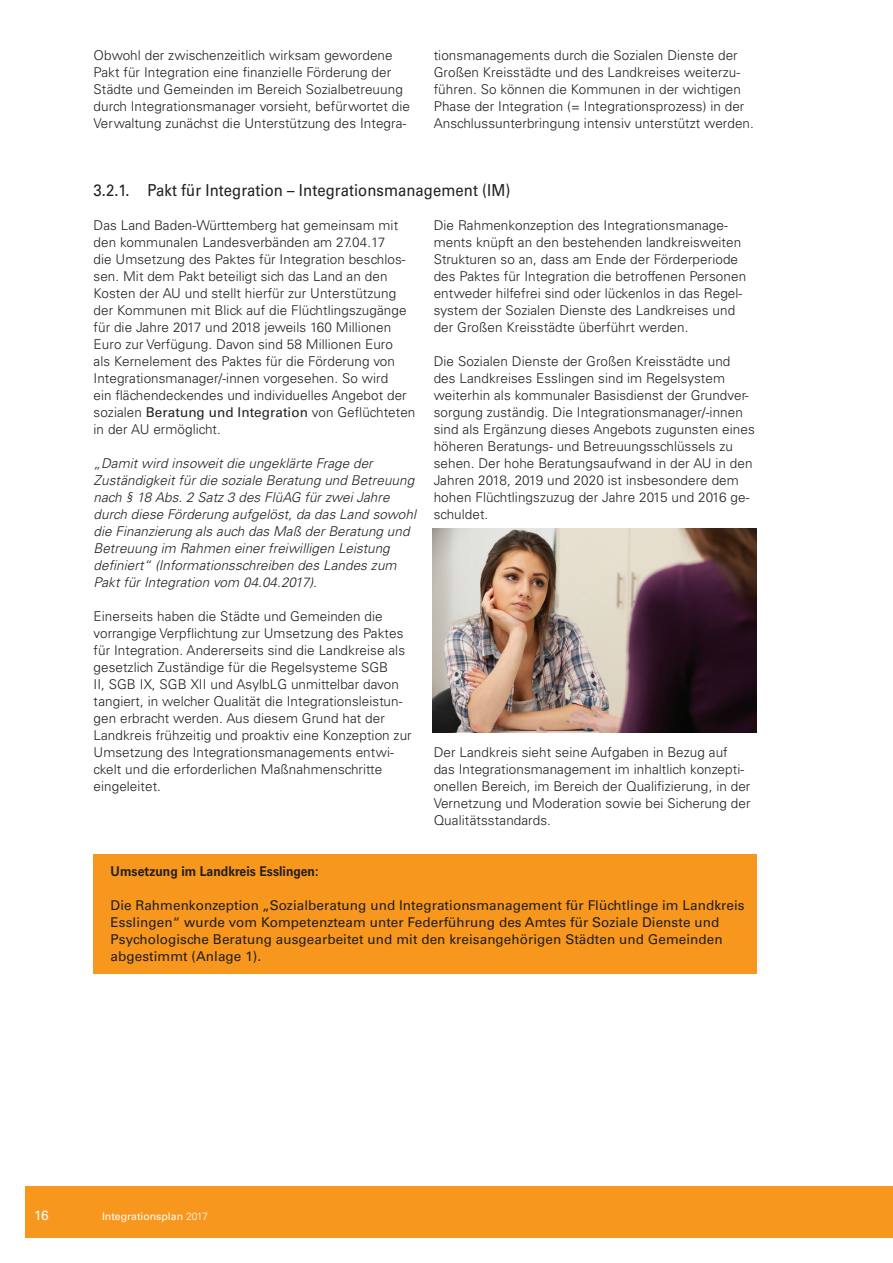
<style>
.page{position:relative;width:893px;height:1263px;background:#fff}
.page>*{position:absolute;margin:0;border:0;box-sizing:border-box;transform-origin:0 0}
.t1{font:16.5px "Univers LT Std";letter-spacing:.005em;color:#231f20;scale:.9 1}
.t2{font:300 13.5px/17px "Univers LT Std";letter-spacing:.005em;color:#231f20}
.t3{font:italic 300 13.5px/17px "Univers LT Std";letter-spacing:.005em;color:#231f20}
.t4{font:13.5px/17px "Univers LT Std";letter-spacing:.005em;color:#231f20}
.t5{font:700 13.5px "Univers LT Std";letter-spacing:.005em;color:#231f20;scale:.9 1}
.t6{font:13.5px "Univers LT Std";color:#fff}
.t7{font:10.5px "Univers LT Std";color:#fff}
.s1{font-weight:400}
.s2{font-weight:300}
</style>
<div class="page">
<div style="left:26px;top:1186px;width:867px;height:51px;background:#f7971d"></div>
<img style="left:433px;top:528px;width:324px;height:204px">
<div style="left:94px;top:855px;width:663px;height:119px;background:#f7971d"></div>
<p class="t2" style="left:94px;top:46px;width:318px">Obwohl der zwischenzeitlich wirksam gewordene Pakt für Integration eine finanzielle Förderung der Städte und Gemeinden im Bereich Sozialbetreuung durch Integrationsmanager vorsieht, befürwortet die Verwaltung zunächst die Unterstützung des Integra-</p>
<p class="t2" style="left:434px;top:46px;width:322px">tionsmanagements durch die Sozialen Dienste der Großen Kreisstädte und des Landkreises weiterzu&shy;führen. So können die Kommunen in der wichtigen Phase der Integration (= Integrationsprozess) in der Anschlussunterbringung intensiv unterstützt werden.</p>
<p class="t1" style="left:94px;top:180px;width:465px">3.2.1. Pakt für Integration – Integrationsmanagement (IM)</p>
<p class="t2" style="left:434px;top:216px;width:314px">Die Rahmenkonzeption des Integrationsmanage&shy;ments knüpft an den bestehenden landkreisweiten Strukturen so an, dass am Ende der Förderperiode des Paktes für Integration die betroffenen Personen entweder hilfefrei sind oder lückenlos in das Regel&shy;system der Sozialen Dienste des Landkreises und der Großen Kreisstädte überführt werden.</p>
<p class="t2" style="left:434px;top:352px;width:323px">Die Sozialen Dienste der Großen Kreisstädte und des Landkreises Esslingen sind im Regelsystem weiterhin als kommunaler Basisdienst der Grundver&shy;sorgung zuständig. Die Integrationsmanager/-innen sind als Ergänzung dieses Angebots zugunsten eines höheren Beratungs- und Betreuungsschlüssels zu sehen. Der hohe Beratungsaufwand in der AU in den Jahren 2018, 2019 und 2020 ist insbesondere dem hohen Flüchtlingszuzug der Jahre 2015 und 2016 ge&shy;schuldet.</p>
<p class="t2" style="left:94px;top:216px;width:323px">Das Land Baden-Württemberg hat gemeinsam mit den kommunalen Landesverbänden am 27.04.17<br>die Umsetzung des Paktes für Integration beschlos&shy;sen. Mit dem Pakt beteiligt sich das Land an den Kosten der AU und stellt hierfür zur Unterstützung der Kommunen mit Blick auf die Flüchtlingszugänge für die Jahre 2017 und 2018 jeweils 160 Millionen Euro zur Verfügung. Davon sind 58 Millionen Euro<br>als Kernelement des Paktes für die Förderung von Integrationsmanager/-innen vorgesehen. So wird<br>ein flächendeckendes und individuelles Angebot der sozialen <span class="s1">Beratung und Integration</span> von Geflüchteten in der AU ermöglicht.</p>
<p class="t3" style="left:94px;top:455px;width:324px">„Damit wird insoweit die ungeklärte Frage der Zuständigkeit für die soziale Beratung und Betreuung nach § 18 Abs. 2 Satz 3 des FlüAG für zwei Jahre durch diese Förderung aufgelöst, da das Land sowohl die Finanzierung als auch das Maß der Beratung und Betreuung im Rahmen einer freiwilligen Leistung definiert“ (Informationsschreiben des Landes zum Pakt für Integration vom 04.04.2017).</p>
<p class="t2" style="left:94px;top:608px;width:320px">Einerseits haben die Städte und Gemeinden die vorrangige Verpflichtung zur Umsetzung des Paktes für Integration. Andererseits sind die Landkreise als gesetzlich Zuständige für die Regelsysteme SGB<br>II, SGB IX, SGB XII und AsylbLG unmittelbar davon tangiert, in welcher Qualität die Integrationsleistun&shy;gen erbracht werden. Aus diesem Grund hat der Landkreis frühzeitig und proaktiv eine Konzeption zur Umsetzung des Integrationsmanagements entwi&shy;ckelt und die erforderlichen Maßnahmenschritte eingeleitet.</p>
<p class="t2" style="left:434px;top:744px;width:318px">Der Landkreis sieht seine Aufgaben in Bezug auf das Integrationsmanagement im inhaltlich konzepti&shy;onellen Bereich, im Bereich der Qualifizierung, in der Vernetzung und Moderation sowie bei Sicherung der Qualitätsstandards.</p>
<p class="t5" style="left:111px;top:863px;width:233px">Umsetzung im Landkreis Esslingen:</p>
<p class="t4" style="left:111px;top:897px;width:636px">Die Rahmenkonzeption „Sozialberatung und Integrationsmanagement für Flüchtlinge im Landkreis Esslingen“ wurde vom Kompetenzteam unter Federführung des Amtes für Soziale Dienste und Psychologische Beratung ausgearbeitet und mit den kreisangehörigen Städten und Gemeinden abgestimmt (Anlage 1).</p>
<p class="t6" style="left:34px;top:1208px;width:16px">16</p>
<p class="t7" style="left:102px;top:1210px;width:107px">Integrationsplan <span class="s2">2017</span></p>
</div>
